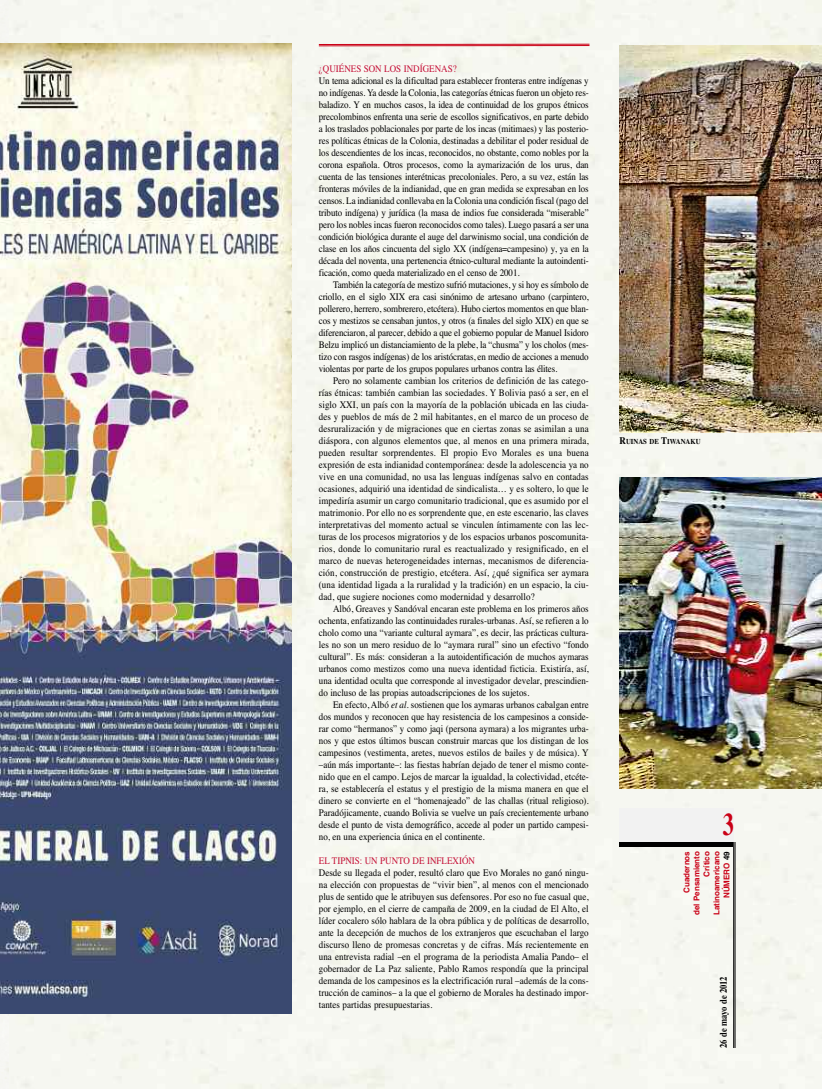
<style>
.page{position:relative;width:822px;height:1089px;background:#fff}
.page>*{position:absolute;margin:0;border:0;box-sizing:border-box;transform-origin:0 0}
.t1{font:700 31.8px "Times";color:#ca0016;scale:.7 1}
.t2{font:10px/12px "Times";color:#000;text-align:justify;scale:.9 1}
.t3{font:10px "Times";color:#c50f36;scale:.9 1}
.t4{font:700 10px "Times";color:#000;scale:.85 1}
.t5{font:700 8px/10px "Helvetica";color:#ca0016;text-align:right}
.t6{font:700 7.5px "Times";color:#000;scale:.9 1}
.s1{font-style:italic}
.s2{font-size:10px}
.s3{color:#000}
</style>
<div class="page">
<div style="left:9px;top:0;width:813px;height:1089px;background:#f6f7f1"></div>
<hr style="left:319px;top:44px;width:270px;height:1px;background:#ca0016">
<hr style="left:319px;top:45px;width:270px;height:1px;background:#ca0016">
<div style="left:620px;top:808px;width:114px;height:35px;background:#f2f2f2"></div>
<div style="left:619px;top:842px;width:114px;height:5px;background:#000"></div>
<hr style="left:735px;top:842px;width:1px;height:206px;background:#000">
<hr style="left:733px;top:842px;width:1px;height:206px;background:#000">
<img style="left:0;top:44px;width:291px;height:970px">
<img style="left:619px;top:46px;width:203px;height:387px">
<img style="left:619px;top:478px;width:203px;height:310px">
<p class="t3" style="left:319px;top:63px;width:155px">¿QUIÉNES SON LOS INDÍGENAS?</p>
<p class="t2" style="left:319px;top:75px;width:301px">Un tema adicional es la dificultad para establecer fronteras entre indígenas y no indígenas. Ya desde la Colonia, las categorías étnicas fueron un objeto res&shy;baladizo. Y en muchos casos, la idea de continuidad de los grupos étnicos precolombinos enfrenta una serie de escollos significativos, en parte debido a los traslados poblacionales por parte de los incas (mitimaes) y las posterio&shy;res políticas étnicas de la Colonia, destinadas a debilitar el poder residual de los descendientes de los incas, reconocidos, no obstante, como nobles por la corona española. Otros procesos, como la aymarización de los urus, dan cuenta de las tensiones interétnicas precoloniales. Pero, a su vez, están las fronteras móviles de la indianidad, que en gran medida se expresaban en los censos. La indianidad conllevaba en la Colonia una condición fiscal (pago del tributo indígena) y jurídica (la masa de indios fue considerada “miserable” pero los nobles incas fueron reconocidos como tales). Luego pasará a ser una condición biológica durante el auge del darwinismo social, una condición de clase en los años cincuenta del siglo XX (indígena=campesino) y, ya en la década del noventa, una pertenencia étnico-cultural mediante la autoindenti&shy;ficación, como queda materializado en el censo de 2001.</p>
<p class="t2" style="left:319px;top:279px;width:301px;text-indent:14px">También la categoría de mestizo sufrió mutaciones, y si hoy es símbolo de criollo, en el siglo XIX era casi sinónimo de artesano urbano (carpintero, pollerero, herrero, sombrerero, etcétera). Hubo ciertos momentos en que blan&shy;cos y mestizos se censaban juntos, y otros (a finales del siglo XIX) en que se diferenciaron, al parecer, debido a que el gobierno popular de Manuel Isidoro Belzu implicó un distanciamiento de la plebe, la “chusma” y los cholos (mes&shy;tizo con rasgos indígenas) de los aristócratas, en medio de acciones a menudo violentas por parte de los grupos populares urbanos contra las élites.</p>
<p class="t2" style="left:319px;top:375px;width:301px;text-indent:14px">Pero no solamente cambian los criterios de definición de las catego&shy;rías étnicas: también cambian las sociedades. Y Bolivia pasó a ser, en el siglo XXI, un país con la mayoría de la población ubicada en las ciuda&shy;des y pueblos de más de 2 mil habitantes, en el marco de un proceso de desruralización y de migraciones que en ciertas zonas se asimilan a una diáspora, con algunos elementos que, al menos en una primera mirada, pueden resultar sorprendentes. El propio Evo Morales es una buena expresión de esta indianidad contemporánea: desde la adolescencia ya no vive en una comunidad, no usa las lenguas indígenas salvo en contadas ocasiones, adquirió una identidad de sindicalista… y es soltero, lo que le impediría asumir un cargo comunitario tradicional, que es asumido por el matrimonio. Por ello no es sorprendente que, en este escenario, las claves interpretativas del momento actual se vinculen íntimamente con las lec&shy;turas de los procesos migratorios y de los espacios urbanos poscomunita&shy;rios, donde lo comunitario rural es reactualizado y resignificado, en el marco de nuevas heterogeneidades internas, mecanismos de diferencia&shy;ción, construcción de prestigio, etcétera. Así, ¿qué significa ser aymara (una identidad ligada a la ruralidad y la tradición) en un espacio, la ciu&shy;dad, que sugiere nociones como modernidad y desarrollo?</p>
<p class="t2" style="left:319px;top:603px;width:301px;text-indent:14px">Albó, Greaves y Sandóval encaran este problema en los primeros años ochenta, enfatizando las continuidades rurales-urbanas. Así, se refieren a lo cholo como una “variante cultural aymara”, es decir, las prácticas cultura&shy;les no son un mero residuo de lo “aymara rural” sino un efectivo “fondo cultural”. Es más: consideran a la autoidentificación de muchos aymaras urbanos como mestizos como una nueva identidad ficticia. Existiría, así, una identidad oculta que corresponde al investigador develar, prescindien&shy;do incluso de las propias autoadscripciones de los sujetos.</p>
<p class="t2" style="left:319px;top:699px;width:301px;text-indent:14px">En efecto, Albó <span class="s1">et al</span>. sostienen que los aymaras urbanos cabalgan entre dos mundos y reconocen que hay resistencia de los campesinos a conside&shy;rar como “hermanos” y como jaqi (persona aymara) a los migrantes urba&shy;nos y que estos últimos buscan construir marcas que los distingan de los campesinos (vestimenta, aretes, nuevos estilos de bailes y de música). Y –aún más importante–: las fiestas habrían dejado de tener el mismo conte&shy;nido que en el campo. Lejos de marcar la igualdad, la colectividad, etcéte&shy;ra, se establecería el estatus y el prestigio de la misma manera en que el dinero se convierte en el “homenajeado” de las challas (ritual religioso).<br>Paradójicamente, cuando Bolivia se vuelve un país crecientemente urbano desde el punto de vista demográfico, accede al poder un partido campesi&shy;no, en una experiencia única en el continente.</p>
<p class="t3" style="left:319px;top:855px;width:175px">EL TIPNIS: UN PUNTO DE INFLEXIÓN</p>
<p class="t2" style="left:319px;top:867px;width:301px">Desde su llegada el poder, resultó claro que Evo Morales no ganó ningu&shy;na elección con propuestas de “vivir bien”, al menos con el mencionado plus de sentido que le atribuyen sus defensores. Por eso no fue casual que, por ejemplo, en el cierre de campaña de 2009, en la ciudad de El Alto, el líder cocalero sólo hablara de la obra pública y de políticas de desarrollo, ante la decepción de muchos de los extranjeros que escuchaban el largo discurso lleno de promesas concretas y de cifras. Más recientemente en una entrevista radial –en el programa de la periodista Amalia Pando– el gobernador de La Paz saliente, Pablo Ramos respondía que la principal demanda de los campesinos es la electrificación rural –además de la cons&shy;trucción de caminos– a la que el gobierno de Morales ha destinado impor&shy;tantes partidas presupuestarias.</p>
<p class="t6" style="left:620px;top:437px;width:92px"><span class="s2">R</span>UINAS DE <span class="s2">T</span>IWANAKU</p>
<h1 class="t1" style="left:723px;top:805px;width:17px">3</h1>
<p class="t5" style="left:682px;top:915px;width:66px;rotate:-90deg">Cuadernos<br>del Pensamiento<br>Crítico<br>Latinoamericano<br>NÚMERO <span class="s3">49</span></p>
<p class="t4" style="left:718px;top:1048px;width:86px;rotate:-90deg">26 de mayo de 2012</p>
</div>
